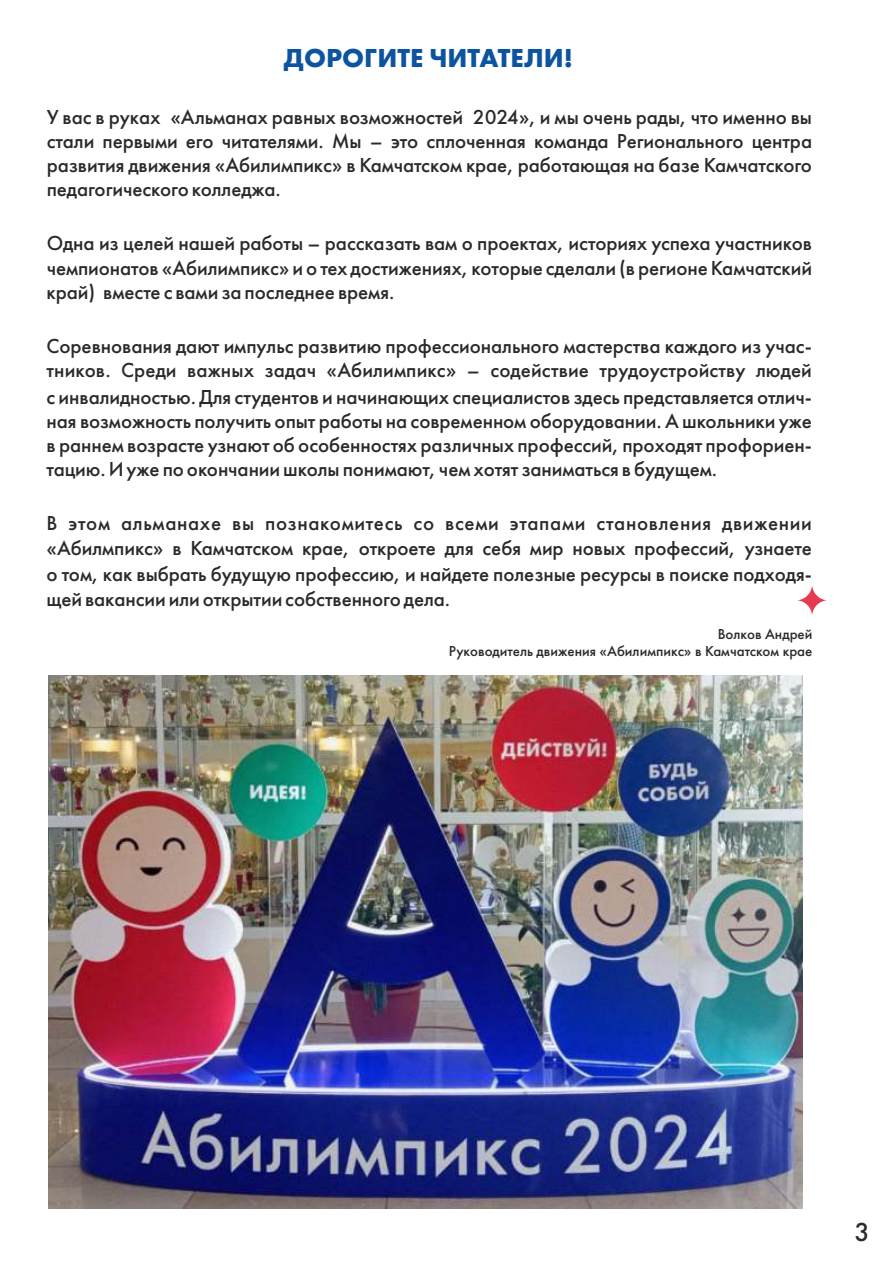
<style>
.page{position:relative;width:893px;height:1263px;background:#fff}
.page>*{position:absolute;margin:0;border:0;box-sizing:border-box;transform-origin:0 0}
.t1{font:700 27px "Futura PT";color:#0c54a0}
.t2{font:500 27px "Futura PT";color:#2b2a29}
.t3{font:500 21px/24.3px "Futura PT";letter-spacing:-.005em;color:#2b2a29;text-align:justify}
.t4{font:500 21px/24.3px "Futura PT";letter-spacing:.015em;color:#2b2a29}
.t5{font:500 15px/16.4px "Futura PT";color:#2b2a29;text-align:right}
</style>
<div class="page">
<svg style="left:797px;top:585px;width:30px;height:30px"></svg>
<img style="left:48px;top:675px;width:755px;height:533px">
<p class="t1" style="left:284px;top:47px;width:291px">ДОРОГИТЕ ЧИТАТЕЛИ!</p>
<p class="t3" style="left:47px;top:106px;width:767px">У вас в руках «Альманах равных возможностей 2024», и мы очень рады, что именно вы стали первыми его читателями. Мы – это сплоченная команда Регионального центра развития движения «Абилимпикс» в Камчатском крае, работающая на базе Камчатского педагогического колледжа.</p>
<p class="t3" style="left:47px;top:233px;width:767px">Одна из целей нашей работы – рассказать вам о проектах, историях успеха участников чемпионатов «Абилимпикс» и о тех достижениях, которые сделали (в регионе Камчатский край) вместе с вами за последнее время.</p>
<p class="t3" style="left:47px;top:335px;width:767px">Соревнования дают импульс развитию профессионального мастерства каждого из учас&shy;тников. Среди важных задач «Абилимпикс» – содействие трудоустройству людей</p>
<p class="t3" style="left:47px;top:386px;width:767px">с инвалидностью. Для студентов и начинающих специалистов здесь представляется отлич&shy;ная возможность получить опыт работы на современном оборудовании. А школьники уже в раннем возрасте узнают об особенностях различных профессий, проходят профориен&shy;тацию. И уже по окончании школы понимают, чем хотят заниматься в будущем.</p>
<p class="t4" style="left:47px;top:513px;width:767px">В этом альманахе вы познакомитесь со всеми этапами становления движении «Абилмпикс» в Камчатском крае, откроете для себя мир новых профессий, узнаете</p>
<p class="t3" style="left:47px;top:564px;width:767px">о том, как выбрать будущую профессию, и найдете полезные ресурсы в поиске подходя&shy;щей вакансии или открытии собственного дела.</p>
<p class="t5" style="left:449px;top:627px;width:365px">Волков Андрей<br>Руководитель движения «Абилимпикс» в Камчатском крае</p>
<p class="t2" style="left:854px;top:1221px;width:17px">3</p>
</div>
